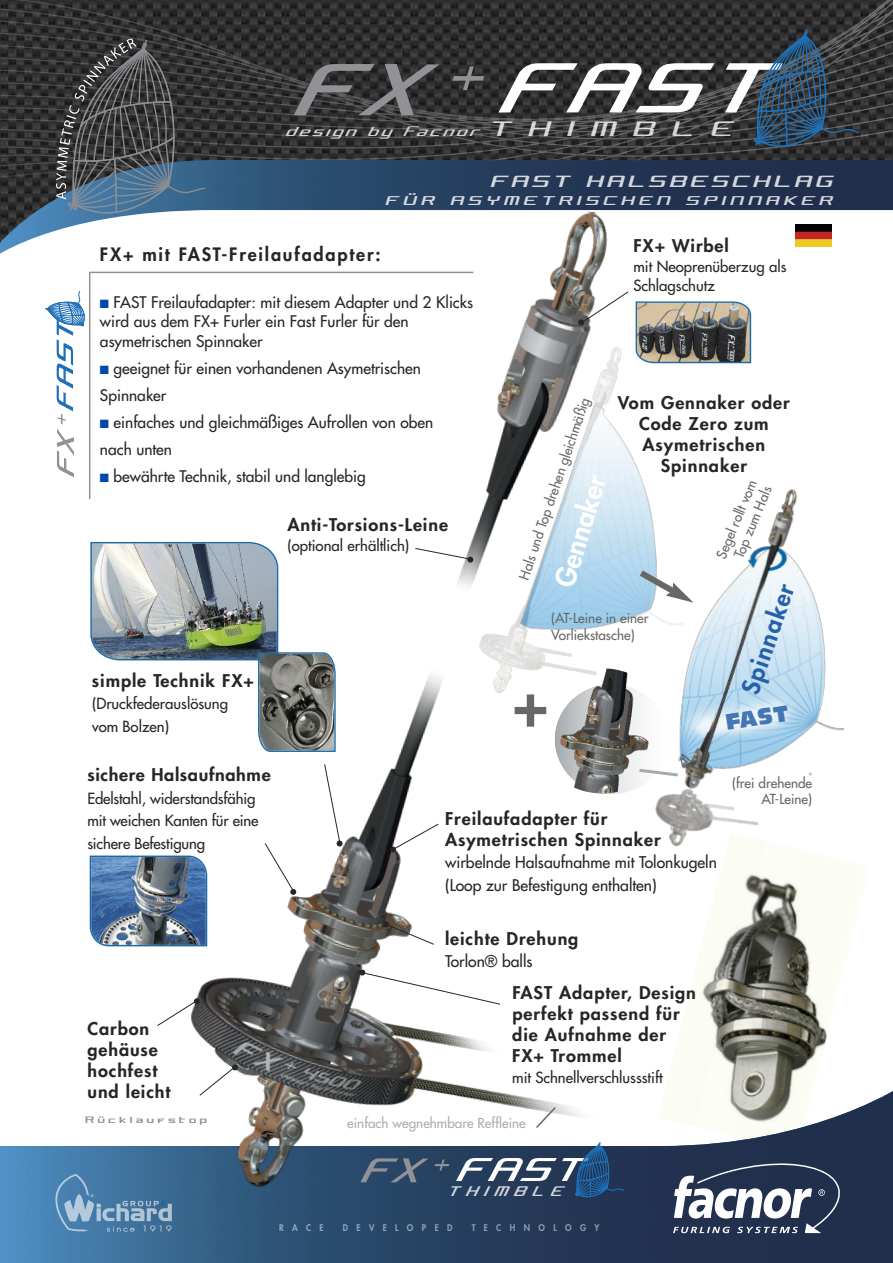
<style>
.page{position:relative;width:893px;height:1263px;background:#fff}
.page>*{position:absolute;margin:0;border:0;box-sizing:border-box;transform-origin:0 0}
.t1{font:54px "Incised 901 BT Compact";color:#686767}
.t2{font:800 27px "Futura";color:#fff}
.t3{font:italic 27px "Concielian Light Semi";letter-spacing:.7em;color:rgb(255 255 255/.8);scale:.88 1}
.t4{font:800 24px "Futura";color:#2760aa}
.t5{font:italic 21px "Concielian Semi";letter-spacing:.2em;color:rgb(255 255 255/.8);scale:.88 1}
.t6{font:21px "Incised 901 BT Compact";color:rgb(39 96 170/.85)}
.t7{font:800 18px "Futura";letter-spacing:.1em;color:#272526}
.t8{font:italic 300 18px "Concielian";letter-spacing:.175em;color:#d4d3d4;scale:.76 1}
.t9{font:italic condensed 18px "Concielian";letter-spacing:.4em;color:rgb(255 255 255/.8);scale:.88 1}
.t10{font:800 17.1px/21px "Futura";letter-spacing:.05em;color:#272526;scale:1.05 1}
.t11{font:italic 16.5px "Concielian Semi";letter-spacing:.3em;color:rgb(255 255 255/.8);scale:.88 1}
.t12{font:500 15.75px/22.5px "Futura Std";color:#272526}
.t13{font:500 15.6px/19.5px "Futura Std";color:#272526}
.t14{font:500 15px/22.5px "Futura Std";letter-spacing:-.005em;color:#272526}
.t15{font:500 13.5px/16.2px "Futura Std";color:#686767}
.t16{font:500 13.5px "Futura Std";color:#afaeaf}
.t17{font:12.15px "Concielian Condensed";letter-spacing:.255em;color:#939293}
.t18{font:800 9px "Futura";letter-spacing:1em;color:rgb(255 255 255/.5);scale:.93 1}
.s1{color:#0047a9}
</style>
<div class="page">
<img style="left:763px;top:848px;width:101px;height:234px">
<img style="left:0;top:1091px;width:893px;height:172px">
<svg style="left:763px;top:1163px;width:77px;height:70px"></svg>
<svg style="left:53px;top:1174px;width:77px;height:58px;background:#5d8cb4"></svg>
<img style="left:0;top:213px;width:130px;height:32px">
<img style="left:130px;top:213px;width:633px;height:1037px">
<img style="left:448px;top:340px;width:240px;height:366px">
<svg style="left:554px;top:684px;width:75px;height:110px"></svg>
<svg style="left:45px;top:291px;width:40px;height:186px"></svg>
<img style="left:629px;top:477px;width:215px;height:371px">
<svg style="left:646px;top:767px;width:35px;height:11px"></svg>
<img style="left:536px;top:668px;width:133px;height:125px;border-radius:50%">
<svg style="left:633px;top:565px;width:60px;height:38px"></svg>
<svg style="left:534px;top:1105px;width:23px;height:24px"></svg>
<hr style="left:89px;top:272px;width:384px;height:1px;background:#939293">
<hr style="left:89px;top:272px;width:1px;height:227px;background:#939293">
<svg style="left:0;top:0;width:893px;height:213px;background:#3a4148"></svg>
<div style="left:85px;top:1103px;width:123px;height:31px;background:#fff"></div>
<svg style="left:156px;top:998px;width:44px;height:28px"></svg>
<svg style="left:199px;top:1064px;width:39px;height:32px"></svg>
<svg style="left:414px;top:547px;width:60px;height:16px"></svg>
<svg style="left:360px;top:1158px;width:69px;height:24px;background:#465b73"></svg>
<svg style="left:435px;top:1159px;width:14px;height:11px"></svg>
<svg style="left:456px;top:1142px;width:168px;height:55px"></svg>
<svg style="left:383px;top:921px;width:52px;height:24px"></svg>
<svg style="left:359px;top:969px;width:142px;height:36px"></svg>
<svg style="left:390px;top:823px;width:49px;height:30px"></svg>
<svg style="left:581px;top:291px;width:48px;height:33px"></svg>
<div style="left:578px;top:319px;width:6px;height:7px;background:#272526;border-radius:3px"></div>
<img style="left:90px;top:542px;width:259px;height:404px">
<svg style="left:795px;top:246px;width:37px;height:1px"></svg>
<img style="left:795px;top:224px;width:37px;height:22px">
<p class="t8" style="left:285px;top:124px;width:256px">design by Facnor</p>
<h2 class="t3" style="left:488px;top:117px;width:278px">THIMBLE</h2>
<p class="t5" style="left:490px;top:172px;width:390px">FAST HALSBESCHLAG</p>
<p class="t11" style="left:385px;top:194px;width:509px">FÜR ASYMETRISCHEN SPINNAKER</p>
<p class="t7" style="left:100px;top:246px;width:282px">FX+ mit FAST-Freilaufadapter:</p>
<p class="t13" style="left:100px;top:294px;width:375px"><span class="s1">■</span> FAST Freilaufadapter: mit diesem Adapter und 2 Klicks wird aus dem FX+ Furler ein Fast Furler für den asymetrischen Spinnaker</p>
<p class="t13" style="left:100px;top:356px;width:323px;line-height:27px"><span class="s1">■</span> geeignet für einen vorhandenen Asymetrischen<br>Spinnaker</p>
<p class="t13" style="left:100px;top:410px;width:335px;line-height:27px"><span class="s1">■</span> einfaches und gleichmäßiges Aufrollen von oben nach unten</p>
<p class="t13" style="left:100px;top:468px;width:267px"><span class="s1">■</span> bewährte Technik, stabil und langlebig</p>
<p class="t10" style="left:287px;top:516px;width:155px">Anti-Torsions-Leine</p>
<p class="t14" style="left:287px;top:536px;width:123px">(optional erhältlich)</p>
<p class="t10" style="left:92px;top:671px;width:156px">simple Technik FX+</p>
<p class="t14" style="left:92px;top:694px;width:138px">(Druckfederauslösung vom Bolzen)</p>
<p class="t10" style="left:633px;top:237px;width:92px">FX+ Wirbel</p>
<p class="t14" style="left:633px;top:258px;width:155px;line-height:19.5px">mit Neoprenüberzug als<br>Schlagschutz</p>
<p class="t10" style="left:618px;top:393px;width:165px;text-align:center">Vom Gennaker oder<br>Code Zero zum<br>Asymetrischen<br>Spinnaker</p>
<p class="t15" style="left:517px;top:577px;width:193px;rotate:-71deg">Hals und Top drehen gleichmäßig</p>
<h2 class="t2" style="left:551px;top:582px;width:117px;rotate:-73deg">Gennaker</h2>
<p class="t15" style="left:714px;top:555px;width:85px;text-align:center;rotate:-67deg">Segel rollt vom<br>Top zum Hals</p>
<h3 class="t4" style="left:738px;top:689px;width:116px;rotate:-71deg">Spinnaker</h3>
<p class="t6" style="left:724px;top:714px;width:65px;rotate:-9deg">FAST</p>
<p class="t15" style="left:551px;top:612px;width:99px">(AT-Leine in einer<br>Vorliekstasche)</p>
<h1 class="t1" style="left:508px;top:685px;width:46px">+</h1>
<p class="t10" style="left:87px;top:765px;width:176px">sichere Halsaufnahme</p>
<p class="t14" style="left:87px;top:789px;width:173px">Edelstahl, widerstandsfähig mit weichen Kanten für eine sichere Befestigung</p>
<p class="t10" style="left:87px;top:1019px;width:80px">Carbon gehäuse hochfest und leicht</p>
<p class="t17" style="left:85px;top:1114px;width:124px">Rücklaufstop</p>
<p class="t10" style="left:445px;top:809px;width:207px">Freilaufadapter für<br>Asymetrischen Spinnaker</p>
<p class="t12" style="left:445px;top:853px;width:273px">wirbelnde Halsaufnahme mit Tolonkugeln (Loop zur Befestigung enthalten)</p>
<p class="t10" style="left:445px;top:929px;width:129px">leichte Drehung</p>
<p class="t12" style="left:445px;top:952px;width:89px">Torlon® balls</p>
<p class="t10" style="left:512px;top:984px;width:177px">FAST Adapter, Design perfekt passend für die Aufnahme der<br>FX+ Trommel</p>
<p class="t14" style="left:512px;top:1068px;width:152px">mit Schnellverschlussstift</p>
<p class="t16" style="left:347px;top:1118px;width:180px">einfach wegnehmbare Reffleine</p>
<p class="t15" style="left:732px;top:776px;width:81px;text-align:right">(frei drehende<br>AT-Leine)</p>
<p class="t9" style="left:447px;top:1183px;width:132px">THIMBLE</p>
<p class="t18" style="left:279px;top:1223px;width:49px">RACE</p>
<p class="t18" style="left:343px;top:1223px;width:119px">DEVELOPED</p>
<p class="t18" style="left:472px;top:1223px;width:139px">TECHNOLOGY</p>
</div>
